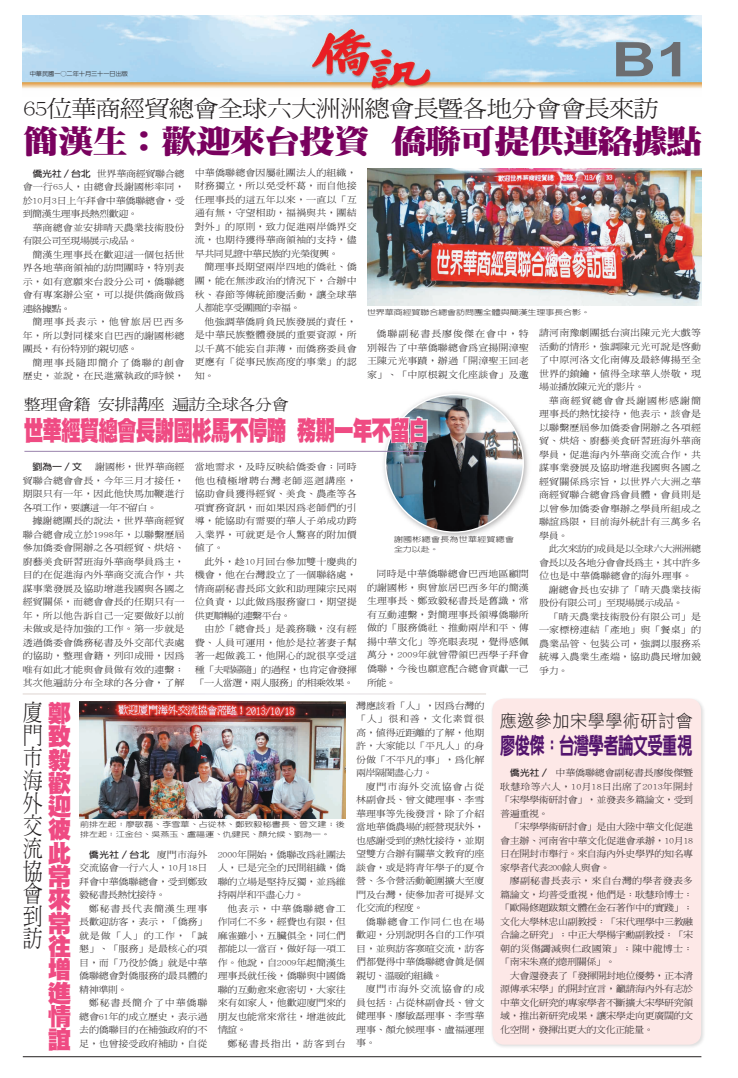
<style>
.page{position:relative;width:738px;height:1078px;background:#fff}
.page>*{position:absolute;margin:0;border:0;box-sizing:border-box;transform-origin:0 0}
.t1{font:700 47.7px "Arial";color:#6c6d70;scale:1.29 1}
.t2{font:900 31.7px "AR Ming B5";letter-spacing:-.045em;color:#79015e;scale:1.14 1}
.t3{font:26.9px "DF Hei Std W12";letter-spacing:-.045em;color:#ef4b83;scale:.73 1}
.t4{font:24.4px/23.3px "DF Hei Std W12";color:#ef4b83;text-align:justify;scale:.96 1}
.t5{font:800 22.8px "AR New Hei B5";letter-spacing:-.045em;color:#53156d;scale:.68 1}
.t6{font:300 22.8px/22.6px "AR Ming B5";color:#231f20;scale:.88 1}
.t7{font:300 22.5px "AR Ming B5";letter-spacing:-.045em;color:#231f20;scale:1.14 1}
.t8{font:17.5px "DF Hei Std W3";letter-spacing:.03em;color:#231f20}
.t9{font:300 14.9px "AR Ming B5";letter-spacing:-.045em;color:#231f20;scale:1.16 1}
.t10{font:300 8.8px/13.5px "AR Ming B5";letter-spacing:.01em;color:#231f20;text-align:justify;scale:1.14 1}
.t11{font:300 8.8px/13.5px "AR Ming B5";letter-spacing:.095em;color:#231f20;text-align:right;scale:1.14 1}
.t12{font:700 8.8px "AR New Hei B5";letter-spacing:.015em;color:#231f20;scale:1.14 1}
.t13{font:300 8.8px "AR Ming B5";letter-spacing:.085em;color:#231f20;scale:1.14 1}
.t14{font:300 7.2px/9.5px "AR New Hei B5";letter-spacing:.015em;color:#231f20;scale:1.25 1}
.t15{font:300 7.2px "AR New Hei B5";letter-spacing:-.01em;color:#231f20;scale:1.25 1}
.t16{font:300 7.2px/9.5px "AR New Hei B5";letter-spacing:.025em;color:#231f20;scale:1.25 1}
.t17{font:500 6px "AR New Hei B5";letter-spacing:-.01em;color:#231f20}
.s1{font-family:"AR New Hei B5";font-weight:700}
.s2{font-family:"DF Hei Std W12";font-weight:400;font-size:24.4px;color:#ef4b83}
.s3{font-family:"AR Ming B5";font-weight:300}
</style>
<div class="page">
<img style="left:23px;top:16px;width:677px;height:75px">
<hr style="left:23px;top:1056px;width:677px;height:1px;background:#231f20">
<div style="left:489px;top:696px;width:216px;height:353px;background:#231f20;opacity:.15"></div>
<div style="left:492px;top:698px;width:208px;height:346px;background:#fde8e7;border-radius:12px"></div>
<img style="left:367px;top:168px;width:333px;height:137px">
<div style="left:380px;top:389px;width:151px;height:151px;background:#231f20;opacity:.35"></div>
<img style="left:385px;top:394px;width:138px;height:138px;border-radius:50%">
<svg style="left:389px;top:412px;width:39px;height:32px"></svg>
<hr style="left:24px;top:451px;width:402px;height:1px;background:#9983ad">
<img style="left:79px;top:701px;width:266px;height:117px">
<h1 class="t1" style="left:34px;top:28px;width:62px">A2</h1>
<h1 class="t1" style="left:611px;top:28px;width:62px">B1</h1>
<p class="t17" style="left:30px;top:70px;width:100px">中華民國一○二年十月三十一日出版</p>
<h3 class="t7" style="left:23px;top:97px;width:558px">65位華商經貿總會全球六大洲洲總會長暨各地分會會長來訪</h3>
<h2 class="t2" style="left:23px;top:125px;width:596px">簡漢生：歡迎來台投資 僑聯可提供連絡據點</h2>
<p class="t10" style="left:195px;top:166px;width:143px">中華僑聯總會因屬社團法人的組織，財務獨立，所以免受杯葛，而自他接任理事長的這五年以來，一直以「互通有無，守望相助，福禍與共，團結對外」的原則，致力促進兩岸僑界交流，也期待獲得華商領袖的支持，儘早共同見證中華民族的光榮復興。</p>
<p class="t10" style="left:195px;top:260px;width:143px;text-indent:10px">簡理事長期望兩岸四地的僑社、僑團，能在無涉政治的情況下，合辦中秋、春節等傳統節慶活動，讓全球華人都能享受團圓的幸福。</p>
<p class="t10" style="left:195px;top:314px;width:143px;text-indent:10px">他強調華僑肩負民族發展的責任，是中華民族整體發展的重要資源，所以千萬不能妄自菲薄，而僑務委員會更應有「從事民族高度的事業」的認知。</p>
<p class="t10" style="left:23px;top:166px;width:143px;text-indent:10px"><span class="s1">僑光社／台北</span> 世界華商經貿聯合總會一行65人，由總會長謝國彬率同，於10月3日上午拜會中華僑聯總會，受到簡漢生理事長熱烈歡迎。</p>
<p class="t10" style="left:23px;top:220px;width:143px;text-indent:10px">華商總會並安排晴天農業技術股份有限公司至現場展示成品。</p>
<p class="t10" style="left:23px;top:247px;width:143px;text-indent:10px">簡漢生理事長在歡迎這一個包括世界各地華商領袖的訪問團時，特別表示，如有意願來台設分公司，僑聯總會有專案辦公室，可以提供僑商做為連絡據點。</p>
<p class="t10" style="left:23px;top:315px;width:143px;text-indent:10px">簡理事長表示，他曾旅居巴西多年，所以對同樣來自巴西的謝國彬總團長，有份特別的親切感。</p>
<p class="t11" style="left:23px;top:355px;width:143px">簡理事長隨即簡介了僑聯的創會歷史，並說，在民進黨執政的時候，</p>
<p class="t15" style="left:367px;top:308px;width:180px">世界華商經貿聯合總會訪問團全體與簡漢生理事長合影。</p>
<p class="t10" style="left:367px;top:327px;width:143px;text-indent:10px">僑聯副秘書長廖俊傑在會中，特別報告了中華僑聯總會為宣揚開漳聖王陳元光事蹟，辦過「開漳聖王回老家」、「中原根親文化座談會」及邀</p>
<p class="t10" style="left:538px;top:326px;width:143px">請河南豫劇團抵台演出陳元光大戲等活動的情形，強調陳元光可說是啟動了中原河洛文化南傳及最終傳揚至全世界的鎖鑰，值得全球華人崇敬，現場並播放陳元光的影片。</p>
<p class="t10" style="left:538px;top:393px;width:143px;text-indent:10px">華商經貿總會會長謝國彬感謝簡理事長的熱忱接待，他表示，該會是以聯繫歷屆參加僑委會開辦之各項經貿、烘焙、廚藝美食研習班海外華商學員，促進海內外華商交流合作，共謀事業發展及協助增進我國與各國之經貿關係為宗旨，以世界六大洲之華商經貿聯合總會為會員體，會員則是以曾參加僑委會舉辦之學員所組成之聯誼為限，目前海外統計有三萬多名學員。</p>
<p class="t10" style="left:538px;top:542px;width:143px;text-indent:10px">此次來訪的成員是以全球六大洲洲總會長以及各地分會會長為主，其中許多位也是中華僑聯總會的海外理事。</p>
<p class="t10" style="left:538px;top:582px;width:143px;text-indent:10px">謝總會長也安排了「晴天農業技術股份有限公司」至現場展示成品。</p>
<p class="t10" style="left:538px;top:609px;width:143px;text-indent:10px">「晴天農業技術股份有限公司」是一家標榜連結「產地」與「餐桌」的農業品管、包裝公司，強調以服務系統導入農業生產端，協助農民增加競爭力。</p>
<h3 class="t9" style="left:24px;top:397px;width:230px">整理會籍 安排講座 遍訪全球各分會</h3>
<h3 class="t3" style="left:24px;top:415px;width:555px">世華經貿總會長謝國彬馬不停蹄 務期一年不留白</h3>
<p class="t10" style="left:195px;top:460px;width:143px">當地需求，及時反映給僑委會；同時他也積極增聘台灣老師巡迴講座，協助會員獲得經貿、美食、農產等各項實務資訊，而如果因為老師們的引導，能協助有需要的華人子弟成功跨入業界，可就更是令人驚喜的附加價值了。</p>
<p class="t10" style="left:195px;top:554px;width:143px;text-indent:10px">此外，趁10月回台參加雙十慶典的機會，他在台灣設立了一個聯絡處，情商副秘書長邱文欽和助理陳宗民兩位負責，以此做為服務窗口，期望提供更順暢的連繫平台。</p>
<p class="t10" style="left:195px;top:622px;width:143px;text-indent:10px">由於「總會長」是義務職，沒有經費、人員可運用，他於是拉著妻子幫著一起做義工，他開心的說很享受這種「夫唱婦隨」的過程，也肯定會發揮「一人當選，兩人服務」的相乘效果。</p>
<p class="t10" style="left:23px;top:460px;width:143px;text-indent:72px">謝國彬，世界華商經貿聯合總會會長，今年三月才接任，期限只有一年，因此他快馬加鞭進行各項工作，要讓這一年不留白。</p>
<p class="t10" style="left:23px;top:514px;width:143px;text-indent:10px">據謝總團長的說法，世界華商經貿聯合總會成立於1998年，以聯繫歷屆參加僑委會開辦之各項經貿、烘焙、廚藝美食研習班海外華商學員為主，目的在促進海內外華商交流合作，共謀事業發展及協助增進我國與各國之經貿關係，而總會會長的任期只有一年，所以他告訴自己一定要做好以前未做或是待加強的工作。第一步就是透過僑委會僑務秘書及外交部代表處的協助，整理會籍，列印成冊，因為唯有如此才能與會員做有效的連繫；其次他遍訪分布全球的各分會，了解</p>
<p class="t12" style="left:32px;top:462px;width:45px">劉為一／文</p>
<p class="t16" style="left:394px;top:534px;width:97px">謝國彬總會長為世華經貿總會全力以赴。</p>
<p class="t10" style="left:367px;top:567px;width:143px;text-indent:10px">同時是中華僑聯總會巴西地區顧問的謝國彬，與曾旅居巴西多年的簡漢生理事長、鄭致毅秘書長是舊識，常有互動連繫，對簡理事長領導僑聯所做的「服務僑社、推動兩岸和平、傳揚中華文化」等亮眼表現，覺得感佩萬分，2009年就曾帶領巴西學子拜會僑聯，今後也願意配合總會貢獻一己所能。</p>
<h3 class="t6" style="left:23px;top:701px;width:56px">廈<span class="s2">鄭</span>門<br>市<br>海<br>外<br>交<br>流<br>協<br>會<br>到<br>訪</h3>
<h3 class="t4" style="left:48px;top:724px;width:26px">致毅歡迎彼此常來常往增進情誼</h3>
<p class="t14" style="left:80px;top:819px;width:213px">前排左起：廖敏磊、李雪華、占從林、鄭致毅秘書長、曾文建；後排左起：江金台、吳燕玉、盧福運、仇健民、顏允候、劉為一。</p>
<p class="t12" style="left:89px;top:849px;width:105px">僑光社／台北 <span class="s3">廈門市海外</span></p>
<p class="t10" style="left:79px;top:861px;width:114px">交流協會一行六人，10月18日拜會中華僑聯總會，受到鄭致毅秘書長熱忱接待。</p>
<p class="t10" style="left:79px;top:901px;width:114px;text-indent:10px">鄭秘書長代表簡漢生理事長歡迎訪客，表示，「僑務」就是做「人」的工作，「誠懇」、「服務」是最核心的項目，而「乃役於僑」就是中華僑聯總會對僑服務的最具體的精神準則。</p>
<p class="t10" style="left:79px;top:996px;width:114px;text-indent:10px">鄭秘書長簡介了中華僑聯總會61年的成立歷史，表示過去的僑聯目的在補強政府的不足，也曾接受政府補助，自從</p>
<p class="t10" style="left:217px;top:847px;width:114px">2000年開始，僑聯改為社團法人，已是完全的民間組織，僑聯的立場是堅持反獨，並為維持兩岸和平盡心力。</p>
<p class="t10" style="left:217px;top:901px;width:114px;text-indent:10px">他表示，中華僑聯總會工作同仁不多，經費也有限，但麻雀雖小，五臟俱全，同仁們都能以一當百，做好每一項工作。他說，自2009年起簡漢生理事長就任後，僑聯與中國僑聯的互動愈來愈密切，大家往來有如家人，他歡迎廈門來的朋友也能常來常往，增進彼此情誼。</p>
<p class="t13" style="left:227px;top:1038px;width:105px">鄭秘書長指出，訪客到台</p>
<p class="t10" style="left:356px;top:698px;width:114px">灣應該看「人」，因為台灣的「人」很和善，文化素質很高，值得近距離的了解，他期許，大家能以「平凡人」的身份做「不平凡的事」，為化解兩岸隔閡盡心力。</p>
<p class="t10" style="left:356px;top:779px;width:114px;text-indent:10px">廈門市海外交流協會占從林副會長、曾文健理事、李雪華理事等先後發言，除了介紹當地華僑農場的經營現狀外，也感謝受到的熱忱接待，並期望雙方合辦有關華文教育的座談會，或是將青年學子的夏令營、冬令營活動範圍擴大至廈門及台灣，使參加者可提昇文化交流的程度。</p>
<p class="t10" style="left:356px;top:914px;width:114px;text-indent:10px">僑聯總會工作同仁也在場歡迎，分別說明各自的工作項目，並與訪客寒暄交流，訪客們都覺得中華僑聯總會真是個親切、溫暖的組織。</p>
<p class="t10" style="left:356px;top:981px;width:114px;text-indent:10px">廈門市海外交流協會的成員包括：占從林副會長、曾文健理事、廖敏磊理事、李雪華理事、顏允候理事、盧福運理事。</p>
<h3 class="t8" style="left:499px;top:711px;width:194px">應邀參加宋學學術研討會</h3>
<h3 class="t5" style="left:500px;top:733px;width:284px">廖俊傑：台灣學者論文受重視</h3>
<p class="t10" style="left:500px;top:765px;width:171px;text-indent:10px"><span class="s1">僑光社／</span> 中華僑聯總會副秘書長廖俊傑暨耿慧玲等六人，10月18日出席了2013年開封「宋學學術研討會」，並發表多篇論文，受到普遍重視。</p>
<p class="t10" style="left:500px;top:819px;width:171px;text-indent:10px">「宋學學術研討會」是由大陸中華文化促進會主辦、河南省中華文化促進會承辦，10月18日在開封市舉行。來自海內外史學界的知名專家學者代表200餘人與會。</p>
<p class="t10" style="left:500px;top:873px;width:171px;text-indent:10px">廖副秘書長表示，來自台灣的學者發表多篇論文，均普受重視，他們是：耿慧玲博士：「歐陽修題跋類文體在金石著作中的實踐」；文化大學林忠山副教授：「宋代理學中三教融合論之研究」；中正大學楊宇勳副教授：「宋朝的災傷蠲減與仁政國策」；陳中龍博士：「南宋朱熹的德刑關係」。</p>
<p class="t10" style="left:500px;top:968px;width:171px;text-indent:10px">大會還發表了「發揮開封地位優勢，正本清源傳承宋學」的開封宣言，籲請海內外有志於中華文化研究的專家學者不斷擴大宋學研究領域，推出新研究成果，讓宋學走向更廣闊的文化空間，發揮出更大的文化正能量。</p>
</div>
